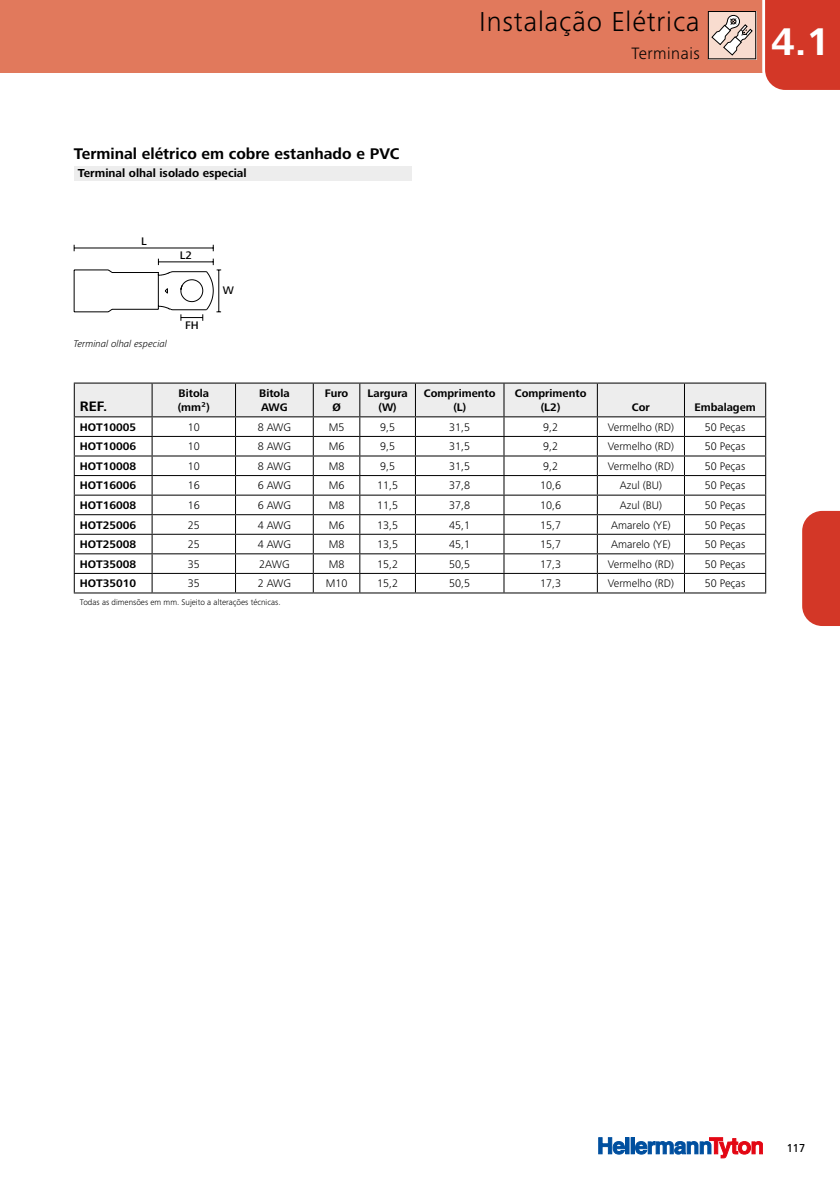
<style>
.page{position:relative;width:840px;height:1191px;background:#fff}
.page>*{position:absolute;margin:0;border:0;box-sizing:border-box;transform-origin:0 0}
.t1{font:700 40px "Frutiger Next LTW1 G";color:#fff}
.t2{font:300 28.4px "Frutiger Next LTW1 G";letter-spacing:.03em;color:#000}
.t3{font:300 17px "Frutiger Next LTW1 G";letter-spacing:.03em;color:#000}
.t4{font:700 16px "Frutiger Next LTW1 G";color:#000}
.t5{font:700 14.2px "Frutiger Next LTW1 G";color:#000}
.t6{font:700 12px "Frutiger Next LTW1 G";color:#000}
.t7{font:500 12px "Frutiger Next LTW1 G";color:#000;scale:.9 1}
.t8{font:300 11.4px "Frutiger Next LTW1 G";color:#000}
.t9{font:700 11.4px/14.2px "Frutiger Next LTW1 G";color:#000;text-align:center}
.t10{font:500 11.4px "Frutiger Next LTW1 G";color:#000}
.t11{font:italic 300 10px "Frutiger Next LTW1 G";color:#000}
.t12{font:300 8.6px "Frutiger Next LTW1 G";color:#000}
</style>
<div class="page">
<div style="left:625px;top:1137px;width:4px;height:17px;border:1px solid #004f9f"></div>
<div style="left:630px;top:1137px;width:4px;height:17px;border:1px solid #004f9f"></div>
<svg style="left:598px;top:1137px;width:26px;height:17px"></svg>
<svg style="left:634px;top:1137px;width:128px;height:21px"></svg>
<div style="left:0;top:0;width:763px;height:73px;background:#e1795c"></div>
<svg style="left:707px;top:0;width:132px;height:90px"></svg>
<div style="left:802px;top:511px;width:37px;height:115px;background:#d33727"></div>
<hr style="left:74px;top:382px;width:78px;height:1px;background:#000">
<hr style="left:152px;top:382px;width:83px;height:1px;background:#000">
<hr style="left:235px;top:382px;width:78px;height:1px;background:#000">
<hr style="left:313px;top:382px;width:46px;height:1px;background:#000">
<hr style="left:359px;top:382px;width:56px;height:1px;background:#000">
<hr style="left:415px;top:382px;width:88px;height:1px;background:#000">
<hr style="left:503px;top:382px;width:94px;height:1px;background:#000">
<hr style="left:597px;top:382px;width:87px;height:1px;background:#000">
<hr style="left:684px;top:382px;width:81px;height:1px;background:#000">
<svg style="left:74px;top:383px;width:691px;height:209px"></svg>
<hr style="left:74px;top:592px;width:78px;height:1px;background:#000">
<hr style="left:152px;top:592px;width:83px;height:1px;background:#000">
<hr style="left:235px;top:592px;width:78px;height:1px;background:#000">
<hr style="left:313px;top:592px;width:46px;height:1px;background:#000">
<hr style="left:359px;top:592px;width:56px;height:1px;background:#000">
<hr style="left:415px;top:592px;width:88px;height:1px;background:#000">
<hr style="left:503px;top:592px;width:94px;height:1px;background:#000">
<hr style="left:597px;top:592px;width:87px;height:1px;background:#000">
<hr style="left:684px;top:592px;width:81px;height:1px;background:#000">
<div style="left:74px;top:166px;width:337px;height:14px;background:#ededed"></div>
<hr style="left:74px;top:248px;width:139px;height:1px;background:#000">
<svg style="left:73px;top:259px;width:149px;height:62px"></svg>
<h2 class="t2" style="left:479px;top:6px;width:222px">Instalação Elétrica</h2>
<h3 class="t3" style="left:631px;top:43px;width:70px">Terminais</h3>
<h1 class="t1" style="left:770px;top:19px;width:60px">4.1</h1>
<h3 class="t4" style="left:74px;top:144px;width:327px">Terminal elétrico em cobre estanhado e PVC</h3>
<p class="t6" style="left:78px;top:166px;width:170px">Terminal olhal isolado especial</p>
<p class="t10" style="left:141px;top:234px;width:7px">L</p>
<p class="t10" style="left:179px;top:249px;width:14px">L2</p>
<p class="t11" style="left:74px;top:338px;width:95px">Terminal olhal especial</p>
<p class="t10" style="left:185px;top:318px;width:15px">FH</p>
<p class="t10" style="left:223px;top:283px;width:13px">W</p>
<p class="t5" style="left:80px;top:398px;width:29px">REF.</p>
<p class="t9" style="left:178px;top:386px;width:33px;text-align:left">Bitola (mm²)</p>
<p class="t9" style="left:259px;top:386px;width:32px;text-align:left">Bitola<br>AWG</p>
<p class="t9" style="left:325px;top:386px;width:25px">Furo<br>Ø</p>
<p class="t9" style="left:367px;top:386px;width:42px">Largura (W)</p>
<p class="t9" style="left:423px;top:386px;width:73px">Comprimento (L)</p>
<p class="t9" style="left:514px;top:386px;width:73px">Comprimento (L2)</p>
<p class="t9" style="left:631px;top:400px;width:19px">Cor</p>
<p class="t9" style="left:694px;top:400px;width:63px">Embalagem</p>
<p class="t9" style="left:80px;top:420px;width:58px">HOT10005</p>
<p class="t8" style="left:188px;top:420px;width:14px">10</p>
<p class="t8" style="left:257px;top:420px;width:35px">8 AWG</p>
<p class="t8" style="left:328px;top:420px;width:17px">M5</p>
<p class="t8" style="left:380px;top:420px;width:17px">9,5</p>
<p class="t8" style="left:449px;top:420px;width:23px">31,5</p>
<p class="t8" style="left:543px;top:420px;width:17px">9,2</p>
<p class="t8" style="left:607px;top:420px;width:68px">Vermelho (RD)</p>
<p class="t8" style="left:704px;top:420px;width:42px">50 Peças</p>
<p class="t9" style="left:80px;top:440px;width:58px">HOT10006</p>
<p class="t8" style="left:188px;top:440px;width:14px">10</p>
<p class="t8" style="left:257px;top:440px;width:35px">8 AWG</p>
<p class="t8" style="left:328px;top:440px;width:17px">M6</p>
<p class="t8" style="left:380px;top:440px;width:17px">9,5</p>
<p class="t8" style="left:449px;top:440px;width:23px">31,5</p>
<p class="t8" style="left:543px;top:440px;width:17px">9,2</p>
<p class="t8" style="left:607px;top:440px;width:68px">Vermelho (RD)</p>
<p class="t8" style="left:704px;top:440px;width:42px">50 Peças</p>
<p class="t9" style="left:80px;top:459px;width:58px">HOT10008</p>
<p class="t8" style="left:188px;top:459px;width:14px">10</p>
<p class="t8" style="left:257px;top:459px;width:35px">8 AWG</p>
<p class="t8" style="left:328px;top:459px;width:17px">M8</p>
<p class="t8" style="left:380px;top:459px;width:17px">9,5</p>
<p class="t8" style="left:449px;top:459px;width:23px">31,5</p>
<p class="t8" style="left:543px;top:459px;width:17px">9,2</p>
<p class="t8" style="left:607px;top:459px;width:68px">Vermelho (RD)</p>
<p class="t8" style="left:704px;top:459px;width:42px">50 Peças</p>
<p class="t9" style="left:80px;top:479px;width:58px">HOT16006</p>
<p class="t8" style="left:188px;top:479px;width:14px">16</p>
<p class="t8" style="left:257px;top:479px;width:35px">6 AWG</p>
<p class="t8" style="left:328px;top:479px;width:17px">M6</p>
<p class="t8" style="left:377px;top:479px;width:23px">11,5</p>
<p class="t8" style="left:449px;top:479px;width:23px">37,8</p>
<p class="t8" style="left:540px;top:479px;width:23px">10,6</p>
<p class="t8" style="left:619px;top:479px;width:44px">Azul (BU)</p>
<p class="t8" style="left:704px;top:479px;width:42px">50 Peças</p>
<p class="t9" style="left:80px;top:498px;width:58px">HOT16008</p>
<p class="t8" style="left:188px;top:499px;width:14px">16</p>
<p class="t8" style="left:257px;top:499px;width:35px">6 AWG</p>
<p class="t8" style="left:328px;top:499px;width:17px">M8</p>
<p class="t8" style="left:377px;top:499px;width:23px">11,5</p>
<p class="t8" style="left:449px;top:499px;width:23px">37,8</p>
<p class="t8" style="left:540px;top:499px;width:23px">10,6</p>
<p class="t8" style="left:619px;top:499px;width:44px">Azul (BU)</p>
<p class="t8" style="left:704px;top:499px;width:42px">50 Peças</p>
<p class="t9" style="left:80px;top:518px;width:58px">HOT25006</p>
<p class="t8" style="left:188px;top:518px;width:14px">25</p>
<p class="t8" style="left:257px;top:518px;width:35px">4 AWG</p>
<p class="t8" style="left:328px;top:518px;width:17px">M6</p>
<p class="t8" style="left:377px;top:518px;width:23px">13,5</p>
<p class="t8" style="left:449px;top:518px;width:23px">45,1</p>
<p class="t8" style="left:540px;top:518px;width:23px">15,7</p>
<p class="t8" style="left:610px;top:518px;width:61px">Amarelo (YE)</p>
<p class="t8" style="left:704px;top:518px;width:42px">50 Peças</p>
<p class="t9" style="left:80px;top:537px;width:58px">HOT25008</p>
<p class="t8" style="left:188px;top:538px;width:14px">25</p>
<p class="t8" style="left:257px;top:538px;width:35px">4 AWG</p>
<p class="t8" style="left:328px;top:538px;width:17px">M8</p>
<p class="t8" style="left:377px;top:538px;width:23px">13,5</p>
<p class="t8" style="left:449px;top:538px;width:23px">45,1</p>
<p class="t8" style="left:540px;top:538px;width:23px">15,7</p>
<p class="t8" style="left:610px;top:538px;width:61px">Amarelo (YE)</p>
<p class="t8" style="left:704px;top:538px;width:42px">50 Peças</p>
<p class="t9" style="left:80px;top:557px;width:58px">HOT35008</p>
<p class="t8" style="left:188px;top:557px;width:14px">35</p>
<p class="t8" style="left:259px;top:557px;width:32px">2AWG</p>
<p class="t8" style="left:328px;top:557px;width:17px">M8</p>
<p class="t8" style="left:377px;top:557px;width:23px">15,2</p>
<p class="t8" style="left:449px;top:557px;width:23px">50,5</p>
<p class="t8" style="left:540px;top:557px;width:23px">17,3</p>
<p class="t8" style="left:607px;top:557px;width:68px">Vermelho (RD)</p>
<p class="t8" style="left:704px;top:557px;width:42px">50 Peças</p>
<p class="t9" style="left:80px;top:577px;width:58px">HOT35010</p>
<p class="t8" style="left:188px;top:577px;width:14px">35</p>
<p class="t8" style="left:257px;top:577px;width:35px">2 AWG</p>
<p class="t8" style="left:325px;top:577px;width:23px">M10</p>
<p class="t8" style="left:377px;top:577px;width:23px">15,2</p>
<p class="t8" style="left:449px;top:577px;width:23px">50,5</p>
<p class="t8" style="left:540px;top:577px;width:23px">17,3</p>
<p class="t8" style="left:607px;top:577px;width:68px">Vermelho (RD)</p>
<p class="t8" style="left:704px;top:577px;width:42px">50 Peças</p>
<p class="t12" style="left:80px;top:597px;width:202px">Todas as dimensões em mm. Sujeito a alterações técnicas.</p>
<p class="t7" style="left:786px;top:1141px;width:22px">117</p>
</div>
